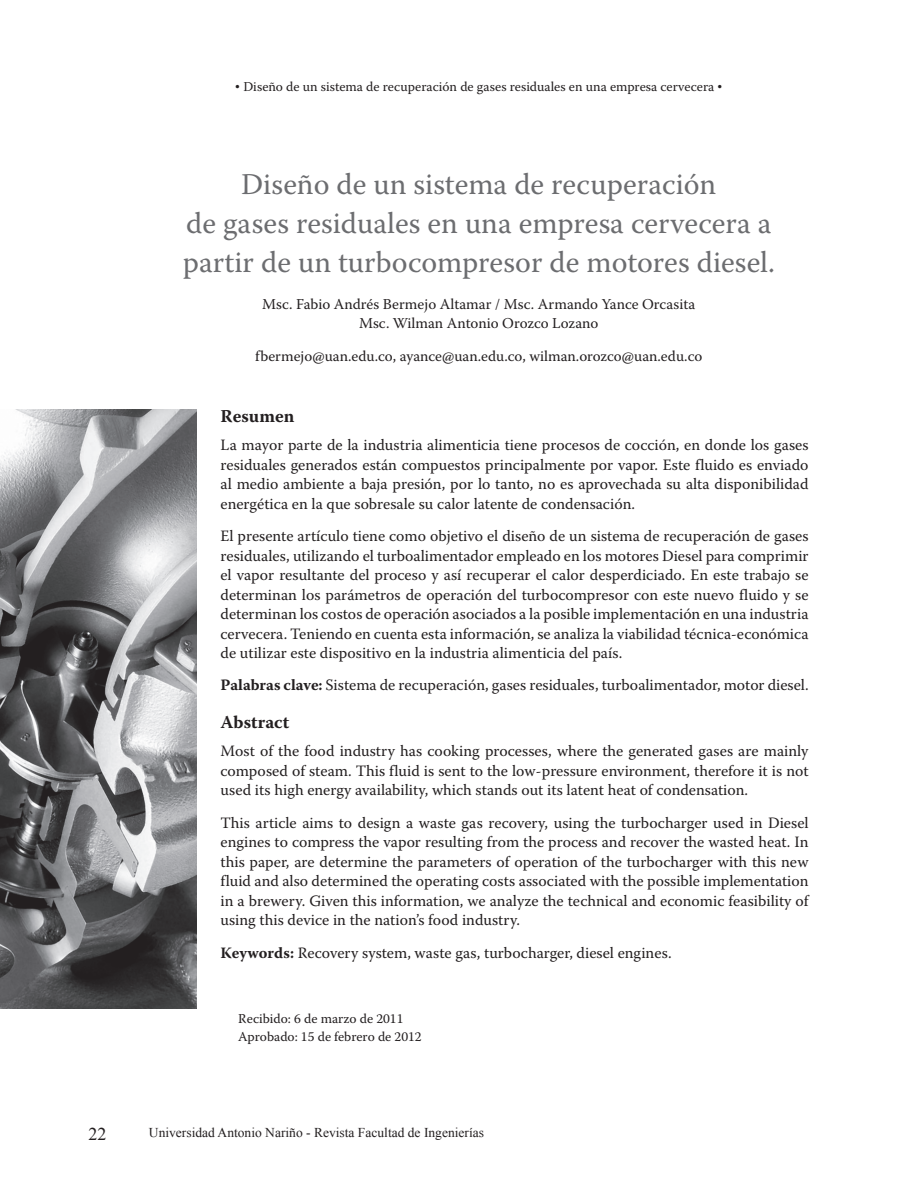
<style>
.page{position:relative;width:915px;height:1191px;background:#fff}
.page>*{position:absolute;margin:0;border:0;box-sizing:border-box;transform-origin:0 0}
.t1{font:30px/39px "Warnock Pro";color:#6c6d70;text-align:center}
.t2{font:700 18px "Warnock Pro";color:#231f20}
.t3{font:18px "Times New Roman";color:#231f20}
.t4{font:15.75px/19.5px "Warnock Pro";color:#231f20;text-align:justify}
.t5{font:15px/19.5px "Warnock Pro";color:#231f20;text-align:center}
.t6{font:13.5px/18px "Warnock Pro";color:#231f20}
.t7{font:13.5px "Times New Roman";color:#231f20}
.s1{font-family:"Times New Roman"}
.s2{font-weight:700}
</style>
<div class="page">
<img style="left:0;top:409px;width:197px;height:599px">
<p class="t6" style="left:235px;top:77px;width:488px"><span class="s1">•</span> Diseño de un sistema de recuperación de gases residuales en una empresa cervecera <span class="s1">•</span></p>
<h1 class="t1" style="left:183px;top:164px;width:593px">Diseño de un sistema de recuperación<br>de gases residuales en una empresa cervecera a partir de un turbocompresor de motores diesel.</h1>
<p class="t5" style="left:262px;top:294px;width:434px">Msc. Fabio Andrés Bermejo Altamar / Msc. Armando Yance Orcasita<br>Msc. Wilman Antonio Orozco Lozano</p>
<p class="t5" style="left:255px;top:346px;width:448px">fbermejo@uan.edu.co, ayance@uan.edu.co, wilman.orozco@uan.edu.co</p>
<p class="t2" style="left:220px;top:405px;width:75px">Resumen</p>
<p class="t4" style="left:220px;top:435px;width:589px">La mayor parte de la industria alimenticia tiene procesos de cocción, en donde los gases residuales generados están compuestos principalmente por vapor. Este fluido es enviado al medio ambiente a baja presión, por lo tanto, no es aprovechada su alta disponibilidad energética en la que sobresale su calor latente de condensación.</p>
<p class="t4" style="left:220px;top:526px;width:589px">El presente artículo tiene como objetivo el diseño de un sistema de recuperación de gases residuales, utilizando el turboalimentador empleado en los motores Diesel para comprimir el vapor resultante del proceso y así recuperar el calor desperdiciado. En este trabajo se determinan los parámetros de operación del turbocompresor con este nuevo fluido y se determinan los costos de operación asociados a la posible implementación en una industria cervecera. Teniendo en cuenta esta información, se analiza la viabilidad técnica-económica de utilizar este dispositivo en la industria alimenticia del país.</p>
<p class="t4" style="left:220px;top:675px;width:589px"><span class="s2">Palabras clave:</span> Sistema de recuperación, gases residuales, turboalimentador, motor diesel.</p>
<p class="t2" style="left:220px;top:711px;width:70px">Abstract</p>
<p class="t4" style="left:220px;top:741px;width:589px">Most of the food industry has cooking processes, where the generated gases are mainly composed of steam. This fluid is sent to the low-pressure environment, therefore it is not used its high energy availability, which stands out its latent heat of condensation.</p>
<p class="t4" style="left:220px;top:812px;width:589px">This article aims to design a waste gas recovery, using the turbocharger used in Diesel engines to compress the vapor resulting from the process and recover the wasted heat. In this paper, are determine the parameters of operation of the turbocharger with this new fluid and also determined the operating costs associated with the possible implementation in a brewery. Given this information, we analyze the technical and economic feasibility of using this device in the nation’s food industry.</p>
<p class="t4" style="left:220px;top:942px;width:452px"><span class="s2">Keywords:</span> Recovery system, waste gas, turbocharger, diesel engines.</p>
<p class="t6" style="left:238px;top:1009px;width:185px">Recibido: 6 de marzo de 2011<br>Aprobado: 15 de febrero de 2012</p>
<p class="t3" style="left:88px;top:1121px;width:20px">22</p>
<p class="t7" style="left:149px;top:1123px;width:336px">Universidad Antonio Nariño - Revista Facultad de Ingenierías</p>
</div>
